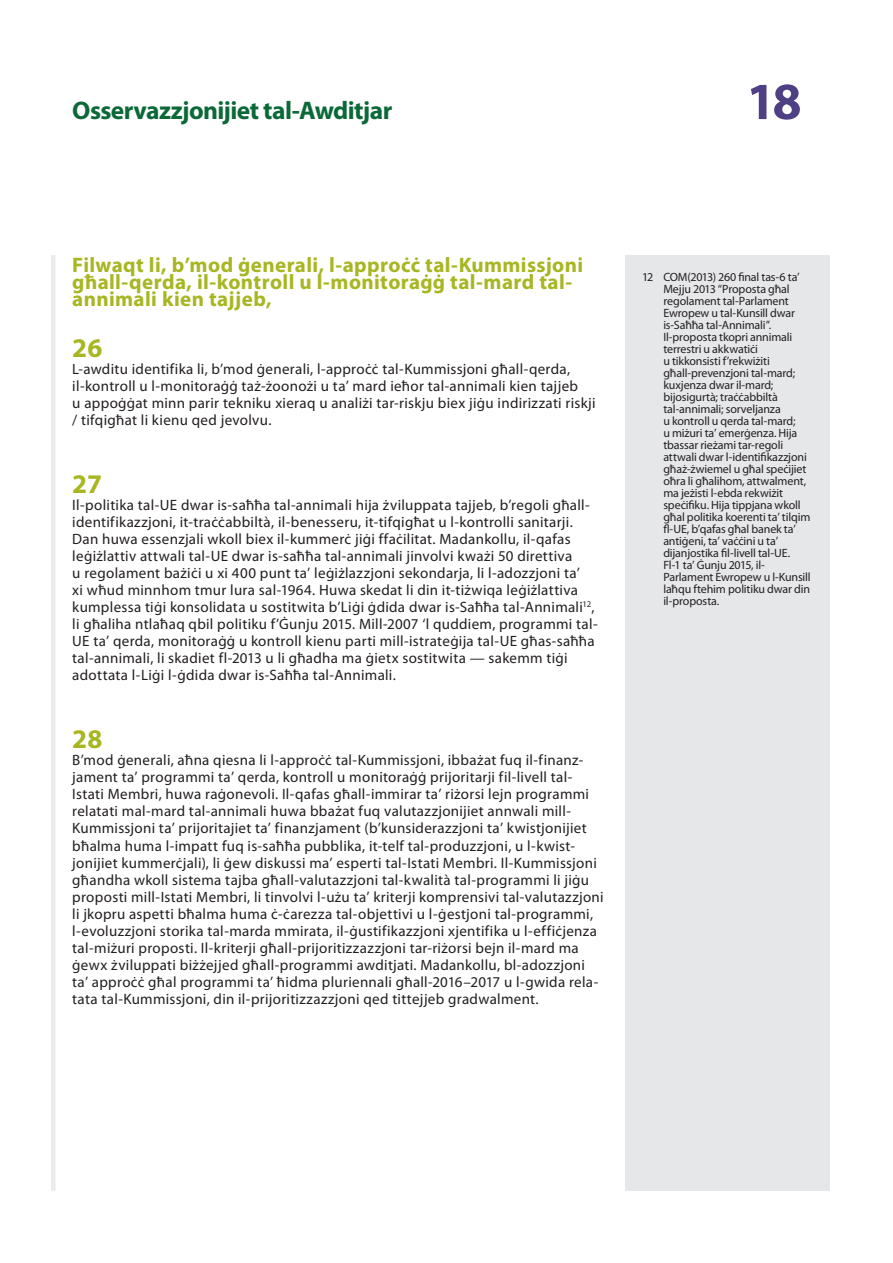
<style>
.page{position:relative;width:893px;height:1263px;background:#fff}
.page>*{position:absolute;margin:0;border:0;box-sizing:border-box;transform-origin:0 0}
.t1{font:700 52.5px "Myriad Pro";color:#4f4085}
.E_05_-_CHAP__1__TEXT{font:700 27px "Myriad Pro";color:#a7b621}
.t2{font:700 25.5px "Myriad Pro";letter-spacing:-.025em;color:#0b6938}
.E_02_-_CHAP__TITRE_C{font:700 21px/17px "Myriad Pro";letter-spacing:.015em;color:#a7b621}
.E_05_-_CHAP__1__TEXT-2{font:15px/17px "Myriad Pro";letter-spacing:.02em;color:#231f20}
.E_08_-_CHAP__FOOTNOT{font:12px/12px "Myriad Pro";letter-spacing:-.015em;color:#231f20}
</style>
<div class="page">
<div style="left:51px;top:255px;width:5px;height:936px;background:#ebebeb"></div>
<div style="left:625px;top:255px;width:204px;height:936px;background:#e6e7e9"></div>
<h3 class="t2" style="left:72px;top:94px;width:322px">Osservazzjonijiet tal-Awditjar</h3>
<h1 class="t1" style="left:746px;top:67px;width:57px">18</h1>
<p class="E_02_-_CHAP__TITRE_C" style="left:72px;top:256px;width:512px">Filwaqt li, b’mod ġenerali, l-approċċ tal-Kummissjoni għall-qerda, il-kontroll u l-monitoraġġ tal-mard tal&shy;annimali kien tajjeb,</p>
<p class="E_05_-_CHAP__1__TEXT" style="left:72px;top:330px;width:32px">26</p>
<p class="E_05_-_CHAP__1__TEXT-2" style="left:72px;top:360px;width:525px">L-awditu identifika li, b’mod ġenerali, l-approċċ tal-Kummissjoni għall-qerda, il-kontroll u l-monitoraġġ taż-żoonożi u ta’ mard ieħor tal-annimali kien tajjeb<br>u appoġġat minn parir tekniku xieraq u analiżi tar-riskju biex jiġu indirizzati riskji / tifqigħat li kienu qed jevolvu.</p>
<p class="E_05_-_CHAP__1__TEXT" style="left:72px;top:467px;width:31px">27</p>
<p class="E_05_-_CHAP__1__TEXT-2" style="left:72px;top:496px;width:527px">Il-politika tal-UE dwar is-saħħa tal-annimali hija żviluppata tajjeb, b’regoli għall&shy;identifikazzjoni, it-traċċabbiltà, il-benesseru, it-tifqigħat u l-kontrolli sanitarji.<br>Dan huwa essenzjali wkoll biex il-kummerċ jiġi ffaċilitat. Madankollu, il-qafas leġiżlattiv attwali tal-UE dwar is-saħħa tal-annimali jinvolvi kważi 50 direttiva<br>u regolament bażiċi u xi 400 punt ta’ leġiżlazzjoni sekondarja, li l-adozzjoni ta’<br>xi wħud minnhom tmur lura sal-1964. Huwa skedat li din it-tiżwiqa leġiżlattiva kumplessa tiġi konsolidata u sostitwita b’Liġi ġdida dwar is-Saħħa tal-Annimali<sup>12</sup>, li għaliha ntlaħaq qbil politiku f’Ġunju 2015. Mill-2007 ‘l quddiem, programmi tal-UE ta’ qerda, monitoraġġ u kontroll kienu parti mill-istrateġija tal-UE għas-saħħa tal-annimali, li skadiet fl-2013 u li għadha ma ġietx sostitwita — sakemm tiġi adottata l-Liġi l-ġdida dwar is-Saħħa tal-Annimali.</p>
<p class="E_05_-_CHAP__1__TEXT" style="left:72px;top:722px;width:32px">28</p>
<p class="E_05_-_CHAP__1__TEXT-2" style="left:72px;top:752px;width:533px">B’mod ġenerali, aħna qiesna li l-approċċ tal-Kummissjoni, ibbażat fuq il-finanz&shy;jament ta’ programmi ta’ qerda, kontroll u monitoraġġ prijoritarji fil-livell tal-Istati Membri, huwa raġonevoli. Il-qafas għall-immirar ta’ riżorsi lejn programmi relatati mal-mard tal-annimali huwa bbażat fuq valutazzjonijiet annwali mill-Kummissjoni ta’ prijoritajiet ta’ finanzjament (b’kunsiderazzjoni ta’ kwistjonijiet bħalma huma l-impatt fuq is-saħħa pubblika, it-telf tal-produzzjoni, u l-kwist&shy;jonijiet kummerċjali), li ġew diskussi ma’ esperti tal-Istati Membri. Il-Kummissjoni għandha wkoll sistema tajba għall-valutazzjoni tal-kwalità tal-programmi li jiġu proposti mill-Istati Membri, li tinvolvi l-użu ta’ kriterji komprensivi tal-valutazzjoni li jkopru aspetti bħalma huma ċ-ċarezza tal-objettivi u l-ġestjoni tal-programmi, l-evoluzzjoni storika tal-marda mmirata, il-ġustifikazzjoni xjentifika u l-effiċjenza tal-miżuri proposti. Il-kriterji għall-prijoritizzazzjoni tar-riżorsi bejn il-mard ma ġewx żviluppati biżżejjed għall-programmi awditjati. Madankollu, bl-adozzjoni ta’ approċċ għal programmi ta’ ħidma pluriennali għall-2016–2017 u l-gwida rela&shy;tata tal-Kummissjoni, din il-prijoritizzazzjoni qed tittejjeb gradwalment.</p>
<p class="E_08_-_CHAP__FOOTNOT" style="left:663px;top:271px;width:149px;text-indent:-21px">12 COM(2013) 260 final tas-6 ta’<br>Mejju 2013 “Proposta għal regolament tal-Parlament<br>Ewropew u tal-Kunsill dwar is-Saħħa tal-Annimali”.<br>Il-proposta tkopri annimali terrestri u akkwatiċi<br>u tikkonsisti f’rekwiżiti għall-prevenzjoni tal-mard; kuxjenza dwar il-mard; bijosigurtà; traċċabbiltà tal-annimali; sorveljanza<br>u kontroll u qerda tal-mard;<br>u miżuri ta’ emerġenza. Hija tbassar rieżami tar-regoli attwali dwar l-identifikazzjoni għaż-żwiemel u għal speċijiet oħra li għalihom, attwalment, ma jeżisti l-ebda rekwiżit speċifiku. Hija tippjana wkoll għal politika koerenti ta’ tilqim fl-UE, b’qafas għal banek ta’ antiġeni, ta’ vaċċini u ta’ dijanjostika fil-livell tal-UE.<br>Fl-1 ta’ Ġunju 2015, il-<br>Parlament Ewropew u l-Kunsill laħqu ftehim politiku dwar din il-proposta.</p>
</div>
